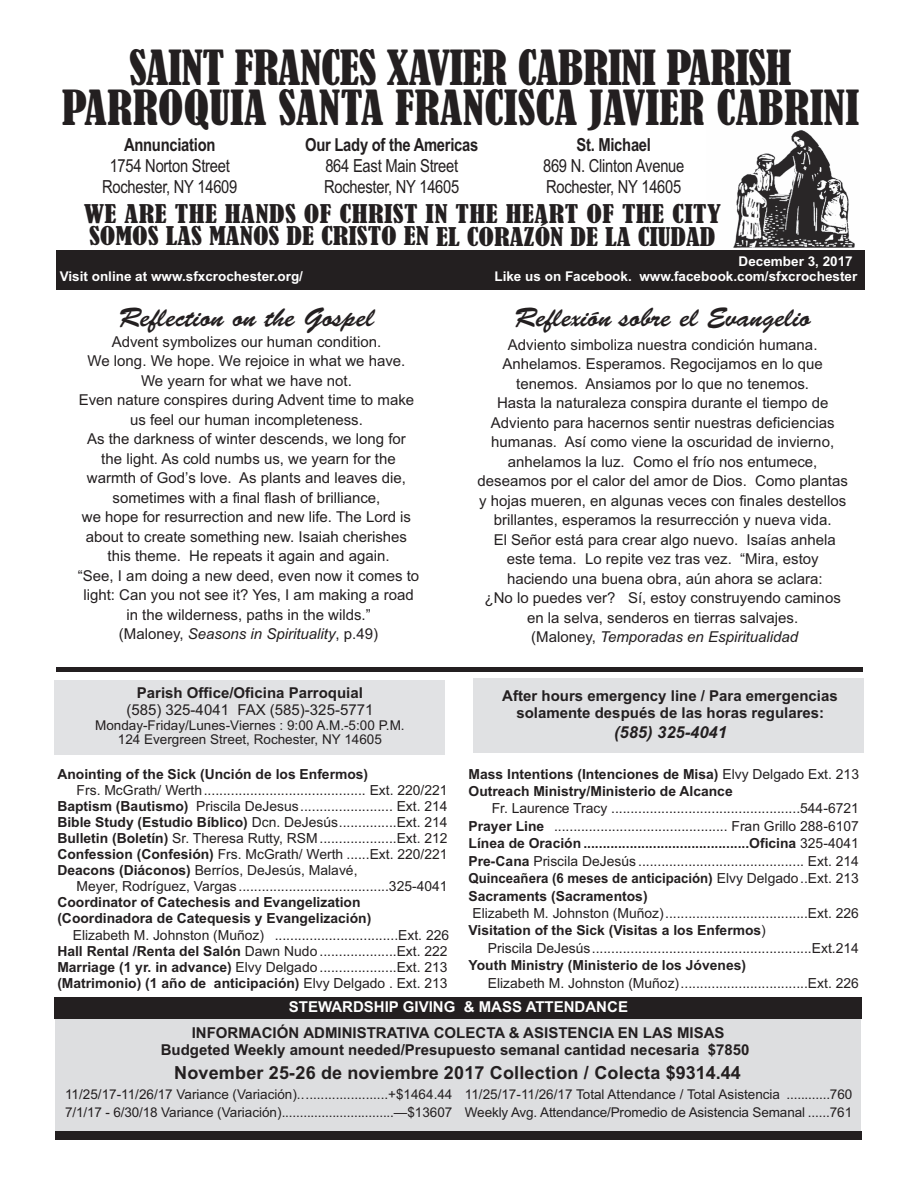
<style>
.page{position:relative;width:918px;height:1188px;background:#fff}
.page>*{position:absolute;margin:0;border:0;box-sizing:border-box;transform-origin:0 0}
.t1{font:condensed 45px/40.5px "Bernard";letter-spacing:-.01em;color:#231f20;text-align:center;scale:1.04 1}
.t2{font:27px "Brush Script Std";color:#231f20}
.t3{font:condensed 24px/22.5px "Bernard";color:#231f20;scale:1.2 1}
.t4{font:18px/21px "Arial Narrow";letter-spacing:-.015em;color:#231f20}
.t5{font:700 18px "Arial";letter-spacing:.01em;color:#231f20}
.t6{font:700 18px "Arial Narrow";letter-spacing:-.015em;color:#231f20}
.t7{font:italic 700 16.5px "Arial";color:#231f20}
.t8{font:15px/19.5px "Arial";color:#231f20;text-align:center}
.t9{font:700 15px/16.5px "Arial";color:#231f20;text-align:center}
.t10{font:700 15px "Arial";color:#fff}
.t11{font:13.8px/16px "Arial";color:#231f20;text-align:justify}
.t12{font:700 13.8px/16px "Arial";color:#231f20}
.t13{font:13.5px/18px "Arial";color:#231f20}
.t14{font:700 13.5px "Arial";color:#fff}
.s1{font-style:italic}
.s2{font-weight:700}
.s3{font-weight:400}
</style>
<div class="page">
<div style="left:55px;top:1012px;width:805px;height:123px;background:#dddee0"></div>
<img style="left:733px;top:130px;width:122px;height:118px">
<div style="left:56px;top:250px;width:808px;height:39px;background:#231f20"></div>
<div style="left:55px;top:998px;width:806px;height:21px;background:#231f20"></div>
<div style="left:55px;top:680px;width:390px;height:75px;background:#e1e2e4"></div>
<div style="left:473px;top:679px;width:390px;height:74px;background:#e0e1e3"></div>
<div style="left:55px;top:1131px;width:806px;height:9px;background:#231f20"></div>
<div style="left:56px;top:667px;width:806px;height:5px;background:#231f20"></div>
<h1 class="t1" style="left:62px;top:49px;width:768px">SAINT FRANCES XAVIER CABRINI PARISH<br>PARROQUIA SANTA FRANCISCA JAVIER CABRINI</h1>
<h3 class="t6" style="left:305px;top:135px;width:174px">Our Lady of the Americas</h3>
<h3 class="t4" style="left:324px;top:156px;width:137px">864 East Main Street<br>Rochester, NY 14605</h3>
<h3 class="t6" style="left:576px;top:135px;width:76px">St. Michael</h3>
<h3 class="t4" style="left:543px;top:156px;width:143px">869 N. Clinton Avenue<br>Rochester, NY 14605</h3>
<h3 class="t3" style="left:84px;top:203px;width:532px">WE ARE THE HANDS OF CHRIST IN THE HEART OF THE CITY<br>SOMOS LAS MANOS DE CRISTO EN EL CORAZÓN DE LA CIUDAD</h3>
<h3 class="t6" style="left:124px;top:135px;width:93px">Annunciation</h3>
<h3 class="t4" style="left:102px;top:156px;width:137px;text-align:center">1754 Norton Street<br>Rochester, NY 14609</h3>
<p class="t14" style="left:738px;top:253px;width:116px">December 3, 2017</p>
<p class="t14" style="left:60px;top:269px;width:245px">Visit online at www.sfxcrochester.org/</p>
<p class="t14" style="left:494px;top:269px;width:364px">Like us on Facebook. www.facebook.com/sfxcrochester</p>
<h2 class="t2" style="left:119px;top:308px;width:257px">Reflection on the Gospel</h2>
<p class="t8" style="left:78px;top:332px;width:343px">Advent symbolizes our human condition.<br>We long. We hope. We rejoice in what we have.<br>We yearn for what we have not.<br>Even nature conspires during Advent time to make us feel our human incompleteness.<br>As the darkness of winter descends, we long for the light. As cold numbs us, we yearn for the warmth of God’s love. As plants and leaves die, sometimes with a final flash of brilliance,<br>we hope for resurrection and new life. The Lord is about to create something new. Isaiah cherishes this theme. He repeats it again and again.<br>“See, I am doing a new deed, even now it comes to light: Can you not see it? Yes, I am making a road in the wilderness, paths in the wilds.”<br>(Maloney, <span class="s1">Seasons in Spirituality</span>, p.49)</p>
<p class="t9" style="left:137px;top:685px;width:227px">Parish Office/Oficina Parroquial</p>
<p class="t8" style="left:126px;top:700px;width:248px">(585) 325-4041 FAX (585)-325-5771</p>
<p class="t13" style="left:95px;top:718px;width:311px;line-height:14.7px;text-align:center">Monday-Friday/Lunes-Viernes : 9:00 A.M.-5:00 P.M.<br>124 Evergreen Street, Rochester, NY 14605</p>
<p class="t12" style="left:57px;top:766px;width:312px">Anointing of the Sick (Unción de los Enfermos)</p>
<p class="t11" style="left:57px;top:782px;width:392px;text-indent:19px">Frs. McGrath/ Werth.......................................... Ext. 220/221<br><span class="s2">Baptism (Bautismo)</span> Priscila DeJesus........................ Ext. 214<br><span class="s2">Bible Study (Estudio Bíblico)</span> Dcn. DeJesús...............Ext. 214<br><span class="s2">Bulletin (Boletín)</span> Sr. Theresa Rutty, RSM ....................Ext. 212<br><span class="s2">Confession (Confesión)</span> Frs. McGrath/ Werth ......Ext. 220/221<br><span class="s2">Deacons (Diáconos)</span> Berríos, DeJesús, Malavé,</p>
<p class="t11" style="left:77px;top:878px;width:372px">Meyer, Rodríguez, Vargas.......................................325-4041</p>
<p class="t12" style="left:57px;top:895px;width:315px">Coordinator of Catechesis and Evangelization (Coordinadora de Catequesis y Evangelización)</p>
<p class="t11" style="left:57px;top:927px;width:393px;text-indent:15px">Elizabeth M. Johnston (Muñoz) ................................Ext. 226<br><span class="s2">Hall Rental /Renta del Salón</span> Dawn Nudo ....................Ext. 222<br><span class="s2">Marriage (1 yr. in advance)</span> Elvy Delgado ....................Ext. 213 <span class="s2">(Matrimonio) (1 año de anticipación)</span> Elvy Delgado . Ext. 213</p>
<h2 class="t2" style="left:514px;top:307px;width:298px">Reflexión sobre el Evangelio</h2>
<p class="t8" style="left:477px;top:335px;width:372px">Adviento simboliza nuestra condición humana.<br>Anhelamos. Esperamos. Regocijamos en lo que tenemos. Ansiamos por lo que no tenemos.<br>Hasta la naturaleza conspira durante el tiempo de Adviento para hacernos sentir nuestras deficiencias humanas. Así como viene la oscuridad de invierno, anhelamos la luz. Como el frío nos entumece, deseamos por el calor del amor de Dios. Como plantas y hojas mueren, en algunas veces con finales destellos brillantes, esperamos la resurrección y nueva vida.<br>El Señor está para crear algo nuevo. Isaías anhela este tema. Lo repite vez tras vez. “Mira, estoy haciendo una buena obra, aún ahora se aclara:<br>¿No lo puedes ver? Sí, estoy construyendo caminos en la selva, senderos en tierras salvajes.<br>(Maloney, <span class="s1">Temporadas en Espiritualidad</span></p>
<p class="t9" style="left:502px;top:688px;width:337px">After hours emergency line / Para emergencias solamente después de las horas regulares:</p>
<p class="t7" style="left:614px;top:722px;width:114px">(585) 325-4041</p>
<p class="t12" style="left:468px;top:765px;width:392px;line-height:17.4px">Mass Intentions (Intenciones de Misa) <span class="s3">Elvy Delgado Ext. 213<br></span>Outreach Ministry/Ministerio de Alcance</p>
<p class="t11" style="left:468px;top:800px;width:391px;line-height:17.4px;text-indent:23px">Fr. Laurence Tracy .................................................544-6721<br><span class="s2">Prayer Line</span> ............................................. Fran Grillo 288-6107<br><span class="s2">Línea de Oración ...........................................Oficina</span> 325-4041<br><span class="s2">Pre-Cana</span> Priscila DeJesús ........................................... Ext. 214<br><span class="s2">Quinceañera (6 meses de anticipación)</span> Elvy Delgado..Ext. 213<br><span class="s2">Sacraments (Sacramentos)</span></p>
<p class="t11" style="left:468px;top:905px;width:391px;line-height:17.4px">Elizabeth M. Johnston (Muñoz).....................................Ext. 226<br><span class="s2">Visitation of the Sick (Visitas a los Enfermos</span>)</p>
<p class="t11" style="left:487px;top:940px;width:372px">Priscila DeJesús.........................................................Ext.214</p>
<p class="t12" style="left:468px;top:958px;width:279px">Youth Ministry (Ministerio de los Jóvenes)</p>
<p class="t11" style="left:487px;top:975px;width:372px">Elizabeth M. Johnston (Muñoz).................................Ext. 226</p>
<p class="t10" style="left:289px;top:998px;width:340px">STEWARDSHIP GIVING &amp; MASS ATTENDANCE</p>
<p class="t9" style="left:161px;top:1042px;width:590px">Budgeted Weekly amount needed/Presupuesto semanal cantidad necesaria $7850</p>
<p class="t9" style="left:192px;top:1025px;width:534px">INFORMACIÓN ADMINISTRATIVA COLECTA &amp; ASISTENCIA EN LAS MISAS</p>
<h3 class="t5" style="left:174px;top:1062px;width:568px">November 25-26 de noviembre 2017 Collection / Colecta $9314.44</h3>
<p class="t13" style="left:65px;top:1086px;width:388px">11/25/17-11/26/17 Variance (Variación)........................+$1464.44<br>7/1/17 - 6/30/18 Variance (Variación)...............................—$13607</p>
<p class="t13" style="left:465px;top:1086px;width:389px">11/25/17-11/26/17 Total Attendance / Total Asistencia ............760<br>Weekly Avg. Attendance/Promedio de Asistencia Semanal ......761</p>
</div>
